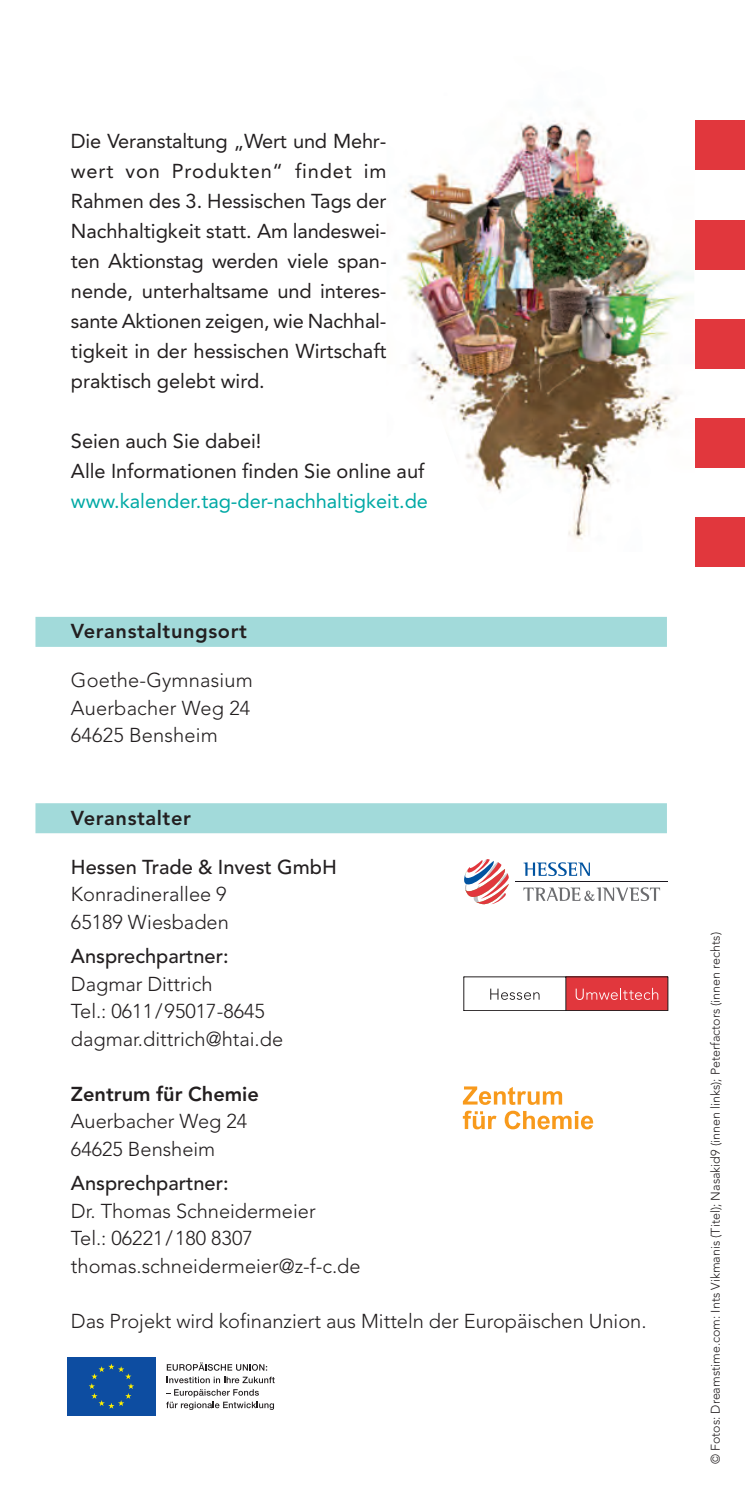
<style>
.page{position:relative;width:745px;height:1489px;background:#fff}
.page>*{position:absolute;margin:0;border:0;box-sizing:border-box;transform-origin:0 0}
.t1{font:20px/30px "Avenir";color:#231f20;text-align:justify}
.t2{font:300 20px/27.5px "Avenir";color:#231f20}
.t3{font:500 20px "Avenir";color:#231f20}
.t4{font:20px "Avenir";color:#00a9a5}
.t5{font:800 20px "Avenir";letter-spacing:.03em;color:#231f20}
.t6{font:800 20px "Avenir";color:#231f20}
.t7{font:300 12.5px "Avenir";color:#231f20}
</style>
<div class="page">
<img style="left:401px;top:121px;width:343px;height:419px">
<div style="left:35px;top:617px;width:631px;height:30px;background:#a2dada"></div>
<div style="left:35px;top:803px;width:631px;height:30px;background:#a2dada"></div>
<svg style="left:167px;top:1362px;width:100px;height:8px"></svg>
<svg style="left:167px;top:1376px;width:107px;height:6px"></svg>
<svg style="left:166px;top:1389px;width:108px;height:20px"></svg>
<div style="left:67px;top:1356px;width:88px;height:59px;background:#0d4da1"></div>
<svg style="left:89px;top:1363px;width:45px;height:45px"></svg>
<div style="left:694px;top:120px;width:50px;height:50px;background:#e1373d"></div>
<div style="left:694px;top:220px;width:50px;height:49px;background:#e1373d"></div>
<div style="left:694px;top:319px;width:50px;height:50px;background:#e1373d"></div>
<div style="left:694px;top:418px;width:50px;height:50px;background:#e1373d"></div>
<div style="left:694px;top:517px;width:50px;height:50px;background:#e1373d"></div>
<hr style="left:515px;top:881px;width:152px;height:1px;background:#1b171f">
<svg style="left:523px;top:862px;width:66px;height:14px"></svg>
<svg style="left:523px;top:887px;width:136px;height:14px"></svg>
<svg style="left:464px;top:859px;width:44px;height:45px"></svg>
<svg style="left:462px;top:1086px;width:99px;height:18px"></svg>
<svg style="left:462px;top:1110px;width:34px;height:19px"></svg>
<svg style="left:504px;top:1110px;width:88px;height:19px"></svg>
<div style="left:565px;top:976px;width:102px;height:34px;background:#e1373d"></div>
<hr style="left:463px;top:976px;width:1px;height:34px;background:#231f20">
<hr style="left:463px;top:1010px;width:204px;height:1px;background:#231f20">
<hr style="left:667px;top:976px;width:1px;height:34px;background:#231f20">
<hr style="left:565px;top:976px;width:1px;height:34px;background:#231f20">
<hr style="left:463px;top:976px;width:204px;height:1px;background:#231f20">
<svg style="left:490px;top:988px;width:49px;height:11px"></svg>
<svg style="left:575px;top:987px;width:82px;height:12px"></svg>
<p class="t1" style="left:71px;top:128px;width:317px">Die Veranstaltung „Wert und Mehr - wert von Produkten“ findet im Rahmen des 3. Hessischen Tags der Nachhaltigkeit statt. Am landeswei&shy;ten Aktionstag wer den viele span&shy;nende, unterhaltsame und interes&shy;sante Aktio nen zeigen, wie Nachhal - tig keit in der hessischen Wirtschaft prak tisch gelebt wird.</p>
<p class="t1" style="left:71px;top:428px;width:355px">Seien auch Sie dabei!<br>Alle Infor mationen finden Sie online auf</p>
<p class="t4" style="left:71px;top:493px;width:358px">www.kalender.tag-der-nachhaltigkeit.de</p>
<p class="t5" style="left:71px;top:623px;width:177px">Veranstaltungsort</p>
<p class="t2" style="left:71px;top:668px;width:183px">Goethe-Gymnasium<br>Auerbacher Weg 24<br>64625 Bensheim</p>
<p class="t5" style="left:71px;top:809px;width:121px">Veranstalter</p>
<p class="t3" style="left:71px;top:858px;width:267px">Hessen Trade &amp; Invest GmbH</p>
<p class="t2" style="left:71px;top:882px;width:159px">Konradinerallee 9<br>65189 Wiesbaden</p>
<p class="t3" style="left:71px;top:948px;width:159px">Ansprechpartner:</p>
<p class="t2" style="left:71px;top:971px;width:213px">Dagmar Dittrich<br>Tel.: 0611/95017-8645 dagmar.dittrich@htai.de</p>
<p class="t6" style="left:71px;top:1085px;width:189px">Zentrum für Chemie</p>
<p class="t2" style="left:71px;top:1109px;width:178px">Auerbacher Weg 24<br>64625 Bensheim</p>
<p class="t3" style="left:71px;top:1175px;width:159px">Ansprechpartner:</p>
<p class="t2" style="left:71px;top:1198px;width:291px">Dr. Thomas Schneidermeier<br>Tel.: 06221/180 8307 thomas.schneidermeier@z-f-c.de</p>
<p class="t2" style="left:71px;top:1308px;width:576px">Das Projekt wird kofinanziert aus Mitteln der Europäischen Union.</p>
<p class="t7" style="left:710px;top:1463px;width:533px;rotate:-90deg">© Fotos: Dreamstime.com: Ints Vikmanis (Titel); Nasakid9 (innen links); Peterfactors (innen rechts)</p>
</div>
